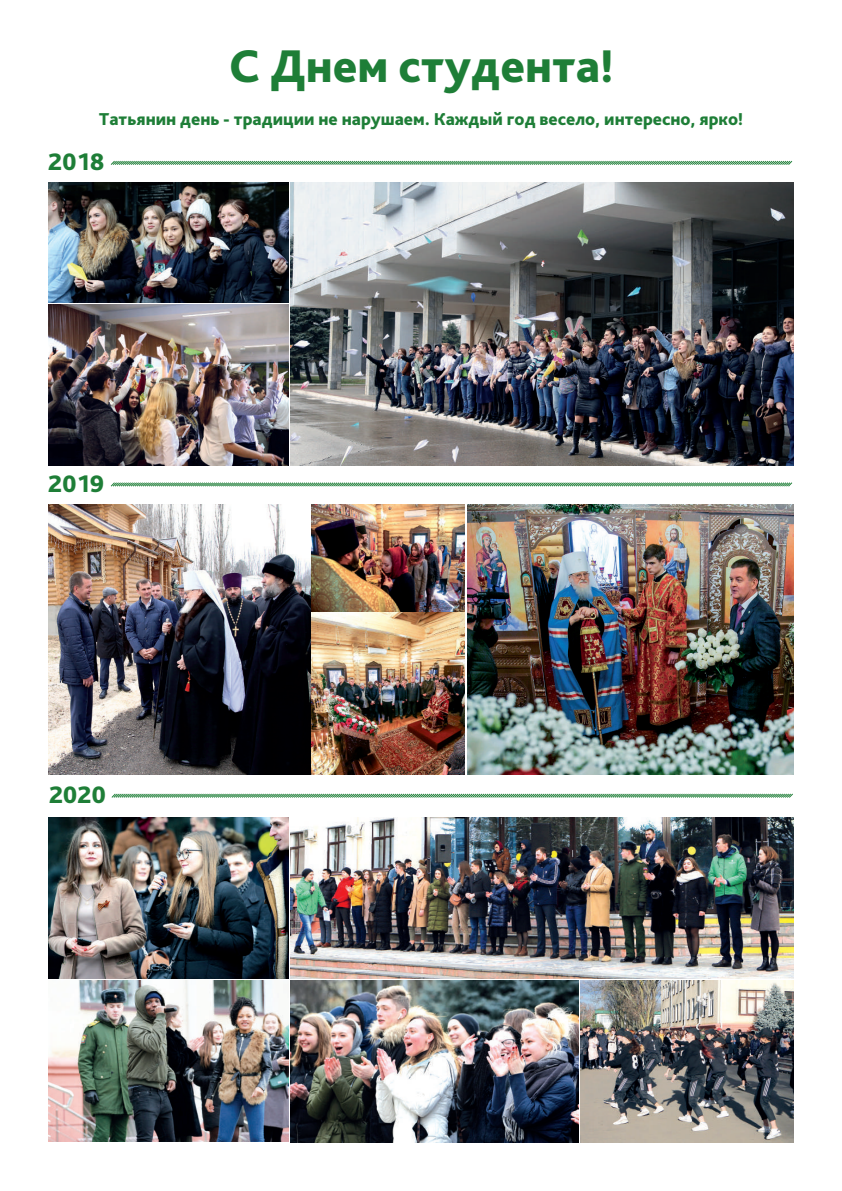
<style>
.page{position:relative;width:842px;height:1191px;background:#fff}
.page>*{position:absolute;margin:0;border:0;box-sizing:border-box;transform-origin:0 0}
.t1{font:800 48px "Bliss Pro";color:#1e7e37}
.t2{font:800 25px "Bliss Pro";color:#1e7e37}
.t3{font:800 18px "Bliss Pro";color:#1e7e37}
</style>
<div class="page">
<svg style="left:110px;top:160px;width:683px;height:5px"></svg>
<img style="left:290px;top:980px;width:289px;height:163px">
<img style="left:48px;top:817px;width:240px;height:325px">
<img style="left:290px;top:817px;width:504px;height:162px">
<img style="left:581px;top:980px;width:213px;height:163px">
<svg style="left:111px;top:793px;width:682px;height:5px;background:#93c09e"></svg>
<svg style="left:110px;top:482px;width:683px;height:5px;background:#93c19f"></svg>
<img style="left:48px;top:182px;width:241px;height:284px">
<img style="left:291px;top:182px;width:503px;height:284px">
<img style="left:312px;top:613px;width:152px;height:161px">
<img style="left:467px;top:505px;width:327px;height:269px">
<img style="left:48px;top:505px;width:262px;height:269px">
<img style="left:312px;top:505px;width:152px;height:106px">
<h1 class="t1" style="left:229px;top:48px;width:386px">С Днем студента!</h1>
<p class="t3" style="left:99px;top:112px;width:645px">Татьянин день - традиции не нарушаем. Каждый год весело, интересно, ярко!</p>
<h2 class="t2" style="left:48px;top:152px;width:58px">2018</h2>
<h2 class="t2" style="left:48px;top:474px;width:58px">2019</h2>
<h2 class="t2" style="left:49px;top:785px;width:59px">2020</h2>
</div>
